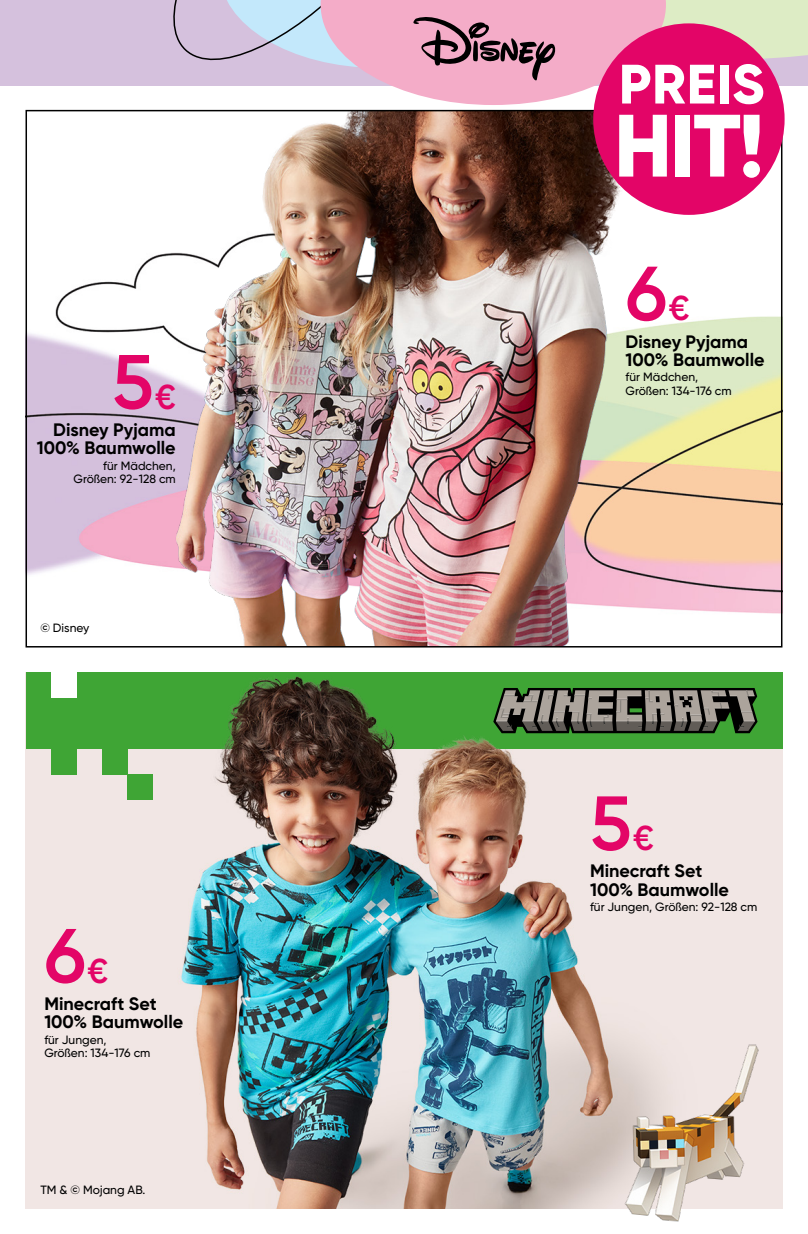
<style>
.page{position:relative;width:808px;height:1234px;background:#fff}
.page>*{position:absolute;margin:0;border:0;box-sizing:border-box;transform-origin:0 0}
.t1{font:800 88.2px "Gilroy";color:#fff}
.t2{font:600 76.5px "Gilroy";color:#e30567}
.t3{font:800 55.35px "Gilroy";letter-spacing:.01em;color:#fff}
.t4{font:700 18px/18px "Gilroy";color:#000}
.t5{font:500 12px/13.5px "Gilroy";color:#000}
.s1{font-size:34.5px}
</style>
<div class="page">
<img style="left:26px;top:748px;width:756px;height:460px">
<div style="left:51px;top:748px;width:26px;height:26px;background:#3fa535"></div>
<div style="left:102px;top:748px;width:26px;height:26px;background:#3fa535"></div>
<div style="left:26px;top:672px;width:756px;height:76px;background:#3fa535"></div>
<div style="left:128px;top:774px;width:25px;height:25px;background:#3fa535"></div>
<div style="left:51px;top:672px;width:26px;height:25px;background:#fff"></div>
<svg style="left:525px;top:688px;width:232px;height:45px;background:#606057"></svg>
<img style="left:224px;top:676px;width:301px;height:72px">
<img style="left:29px;top:113px;width:750px;height:531px">
<img style="left:603px;top:1034px;width:180px;height:188px">
<div style="left:0;top:0;width:808px;height:85px;background:#d5c1dd"></div>
<svg style="left:156px;top:0;width:652px;height:105px"></svg>
<div style="left:593px;top:23px;width:191px;height:192px;background:#e30567;border-radius:50%"></div>
<h2 class="t2" style="left:112px;top:334px;width:66px">5<span class="s1">€</span></h2>
<h3 class="t4" style="left:37px;top:420px;width:140px;text-align:right">Disney Pyjama<br>100% Baumwolle</h3>
<p class="t5" style="left:74px;top:458px;width:104px;text-align:right">für Mädchen,<br>Größen: 92-128 cm</p>
<p class="t5" style="left:40px;top:620px;width:51px">© Disney</p>
<h2 class="t2" style="left:44px;top:908px;width:66px">6<span class="s1">€</span></h2>
<h3 class="t4" style="left:44px;top:994px;width:140px">Minecraft Set<br>100% Baumwolle</h3>
<p class="t5" style="left:44px;top:1032px;width:108px">für Jungen,<br>Größen: 134-176 cm</p>
<p class="t5" style="left:40px;top:1182px;width:106px">TM &amp; © Mojang AB.</p>
<h3 class="t3" style="left:619px;top:49px;width:147px">PREIS</h3>
<h1 class="t1" style="left:614px;top:90px;width:152px">HIT!</h1>
<h2 class="t2" style="left:626px;top:246px;width:66px">6<span class="s1">€</span></h2>
<h3 class="t4" style="left:626px;top:332px;width:140px">Disney Pyjama<br>100% Baumwolle</h3>
<p class="t5" style="left:626px;top:370px;width:108px">für Mädchen,<br>Größen: 134-176 cm</p>
<h2 class="t2" style="left:590px;top:775px;width:66px">5<span class="s1">€</span></h2>
<h3 class="t4" style="left:590px;top:861px;width:140px">Minecraft Set<br>100% Baumwolle</h3>
<p class="t5" style="left:590px;top:899px;width:169px">für Jungen, Größen: 92-128 cm</p>
</div>
